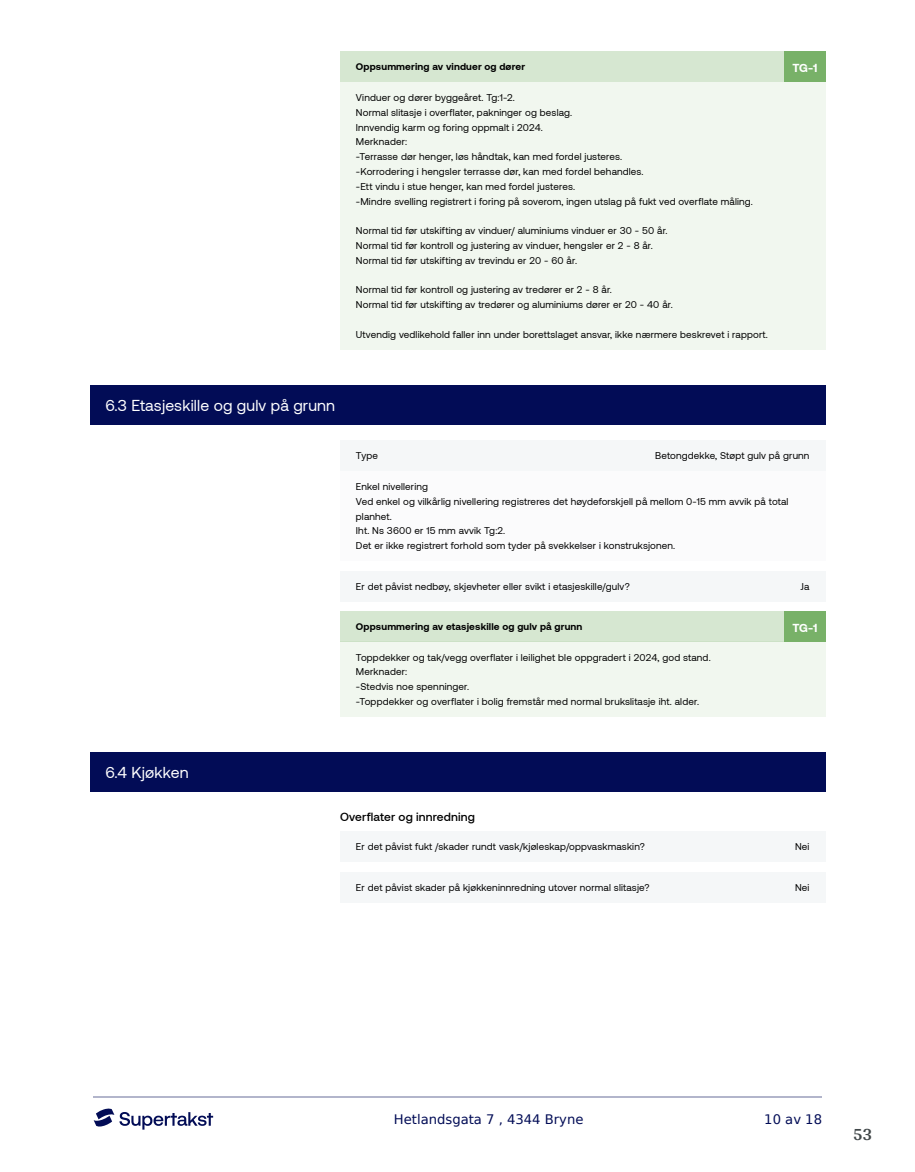
<style>
.page{position:relative;width:915px;height:1172px;background:#fff}
.page>*{position:absolute;margin:0;border:0;box-sizing:border-box;transform-origin:0 0}
.t1{font:700 18px "Arya";color:#414749}
.t2{font:15.75px "Aeonik";letter-spacing:.01em;color:#fff}
.t3{font:13.2px "DejaVu Sans";color:#020c56}
.t4{font:500 11.85px "Aeonik";letter-spacing:.015em;color:#000}
.t5{font:700 11.85px "Aeonik";color:#fff}
.t6{font:9.9px/14.9px "Aeonik";letter-spacing:.015em;color:#000}
.t7{font:700 9.9px "Aeonik";letter-spacing:.015em;color:#000}
</style>
<div class="page">
<hr style="left:93px;top:1097px;width:728px;height:1px;background:#b2b5cb">
<svg style="left:94px;top:1108px;width:119px;height:21px"></svg>
<div style="left:89px;top:385px;width:736px;height:40px;background:#020c56"></div>
<div style="left:89px;top:752px;width:736px;height:40px;background:#020c56"></div>
<div style="left:340px;top:82px;width:485px;height:268px;background:#f1f7ef"></div>
<div style="left:340px;top:471px;width:485px;height:90px;background:#f5f7f8"></div>
<div style="left:340px;top:642px;width:485px;height:75px;background:#f1f7ef"></div>
<div style="left:340px;top:52px;width:485px;height:30px;background:#d6e7d1"></div>
<div style="left:783px;top:52px;width:42px;height:30px;background:#78b168"></div>
<div style="left:340px;top:440px;width:485px;height:31px;background:#f5f7f8"></div>
<div style="left:340px;top:571px;width:485px;height:30px;background:#f5f7f8"></div>
<div style="left:340px;top:611px;width:485px;height:31px;background:#d6e7d1"></div>
<div style="left:783px;top:611px;width:42px;height:31px;background:#78b168"></div>
<div style="left:340px;top:831px;width:485px;height:31px;background:#f5f7f8"></div>
<div style="left:340px;top:872px;width:485px;height:30px;background:#f5f7f8"></div>
<p class="t7" style="left:356px;top:61px;width:170px">Oppsummering av vinduer og dører</p>
<p class="t5" style="left:792px;top:61px;width:27px">TG-1</p>
<p class="t6" style="left:356px;top:90px;width:398px">Vinduer og dører byggeåret. Tg:1-2.<br>Normal slitasje i overflater, pakninger og beslag.<br>Innvendig karm og foring oppmalt i 2024.<br>Merknader:<br>-Terrasse dør henger, løs håndtak, kan med fordel justeres.<br>-Korrodering i hengsler terrasse dør, kan med fordel behandles.<br>-Ett vindu i stue henger, kan med fordel justeres.<br>-Mindre svelling registrert i foring på soverom, ingen utslag på fukt ved overflate måling.</p>
<p class="t6" style="left:356px;top:223px;width:313px">Normal tid før utskifting av vinduer/ aluminiums vinduer er 30 - 50 år.<br>Normal tid før kontroll og justering av vinduer, hengsler er 2 - 8 år.<br>Normal tid før utskifting av trevindu er 20 - 60 år.</p>
<p class="t6" style="left:356px;top:283px;width:318px">Normal tid før kontroll og justering av tredører er 2 - 8 år.<br>Normal tid før utskifting av tredører og aluminiums dører er 20 - 40 år.</p>
<p class="t6" style="left:356px;top:327px;width:413px">Utvendig vedlikehold faller inn under borettslaget ansvar, ikke nærmere beskrevet i rapport.</p>
<h2 class="t2" style="left:105px;top:397px;width:231px">6.3 Etasjeskille og gulv på grunn</h2>
<p class="t6" style="left:356px;top:448px;width:24px">Type</p>
<p class="t6" style="left:654px;top:448px;width:156px">Betongdekke, Støpt gulv på grunn</p>
<p class="t6" style="left:356px;top:479px;width:434px">Enkel nivellering<br>Ved enkel og vilkårlig nivellering registreres det høydeforskjell på mellom 0-15 mm avvik på total planhet.<br>Iht. Ns 3600 er 15 mm avvik Tg:2.<br>Det er ikke registrert forhold som tyder på svekkelser i konstruksjonen.</p>
<p class="t6" style="left:356px;top:579px;width:275px">Er det påvist nedbøy, skjevheter eller svikt i etasjeskille/gulv?</p>
<p class="t6" style="left:800px;top:579px;width:10px">Ja</p>
<p class="t7" style="left:356px;top:621px;width:228px">Oppsummering av etasjeskille og gulv på grunn</p>
<p class="t5" style="left:792px;top:621px;width:27px">TG-1</p>
<p class="t6" style="left:356px;top:650px;width:356px">Toppdekker og tak/vegg overflater i leilighet ble oppgradert i 2024, god stand.<br>Merknader:<br>-Stedvis noe spenninger.<br>-Toppdekker og overflater i bolig fremstår med normal brukslitasje iht. alder.</p>
<h2 class="t2" style="left:105px;top:764px;width:85px">6.4 Kjøkken</h2>
<p class="t4" style="left:340px;top:810px;width:136px">Overflater og innredning</p>
<p class="t6" style="left:356px;top:839px;width:290px">Er det påvist fukt /skader rundt vask/kjøleskap/oppvaskmaskin?</p>
<p class="t6" style="left:794px;top:839px;width:16px">Nei</p>
<p class="t6" style="left:356px;top:880px;width:295px">Er det påvist skader på kjøkkeninnredning utover normal slitasje?</p>
<p class="t6" style="left:794px;top:880px;width:16px">Nei</p>
<h3 class="t3" style="left:394px;top:1108px;width:191px">Hetlandsgata 7 , 4344 Bryne</h3>
<h3 class="t3" style="left:764px;top:1108px;width:59px">10 av 18</h3>
<h1 class="t1" style="left:852px;top:1123px;width:21px">53</h1>
</div>
